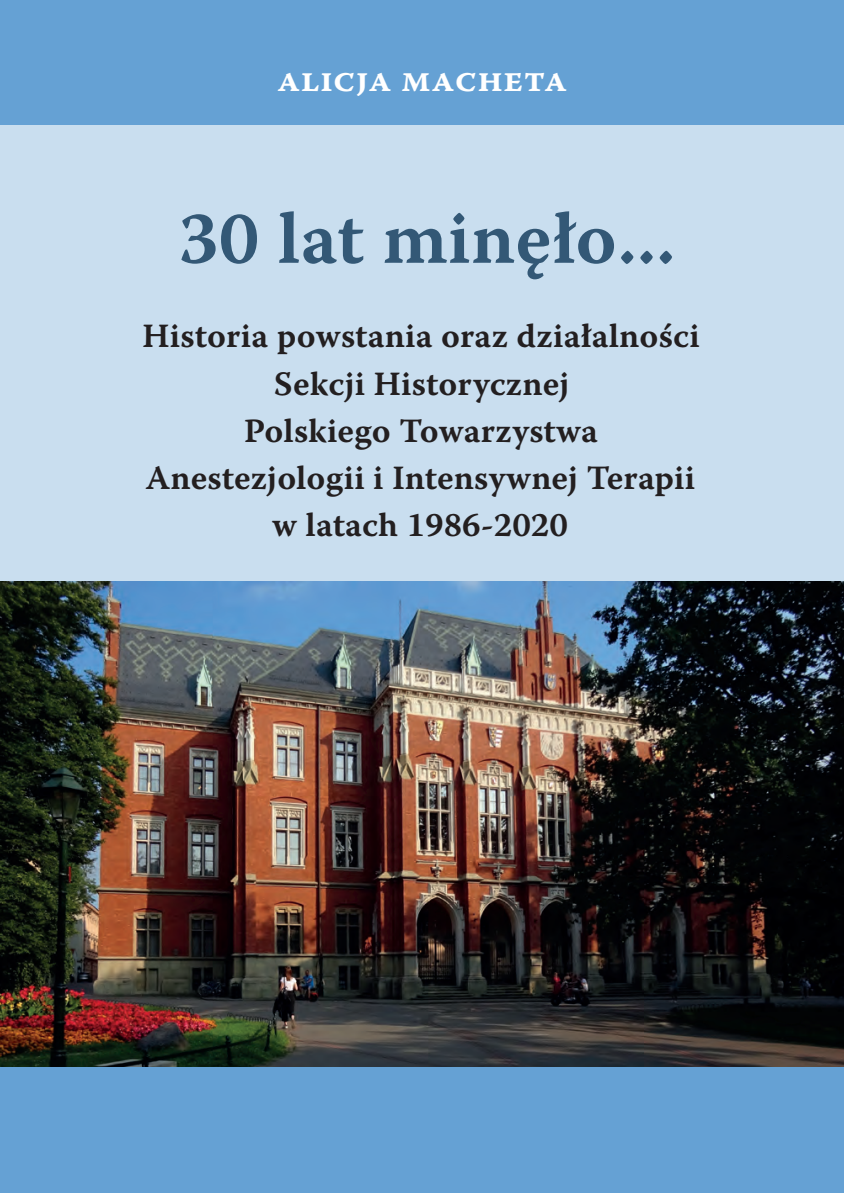
<style>
.page{position:relative;width:844px;height:1193px;background:#fff}
.page>*{position:absolute;margin:0;border:0;box-sizing:border-box;transform-origin:0 0}
.t1{font:74.2px "Warnock Pro Semibold Capt";color:#335876}
.t2{font:36.75px "Warnock Pro Semibold Capt";color:#fff}
.t3{font:33.95px/47.2px "Warnock Pro Semibold Capt";color:#231f20;text-align:center}
</style>
<div class="page">
<div style="left:0;top:41px;width:843px;height:1025px;background:#c9deef"></div>
<div style="left:0;top:0;width:843px;height:124px;background:#65a1d4"></div>
<div style="left:0;top:1066px;width:843px;height:127px;background:#65a1d4"></div>
<img style="left:0;top:582px;width:843px;height:484px">
<p class="t2" style="left:277px;top:56px;width:286px">Alicja Macheta</p>
<h1 class="t1" style="left:178px;top:194px;width:498px">30 lat minęło...</h1>
<p class="t3" style="left:142px;top:312px;width:559px">Historia powstania oraz działalności<br>Sekcji Historycznej<br>Polskiego Towarzystwa<br>Anestezjologii i Intensywnej Terapii w latach 1986-2020</p>
</div>
